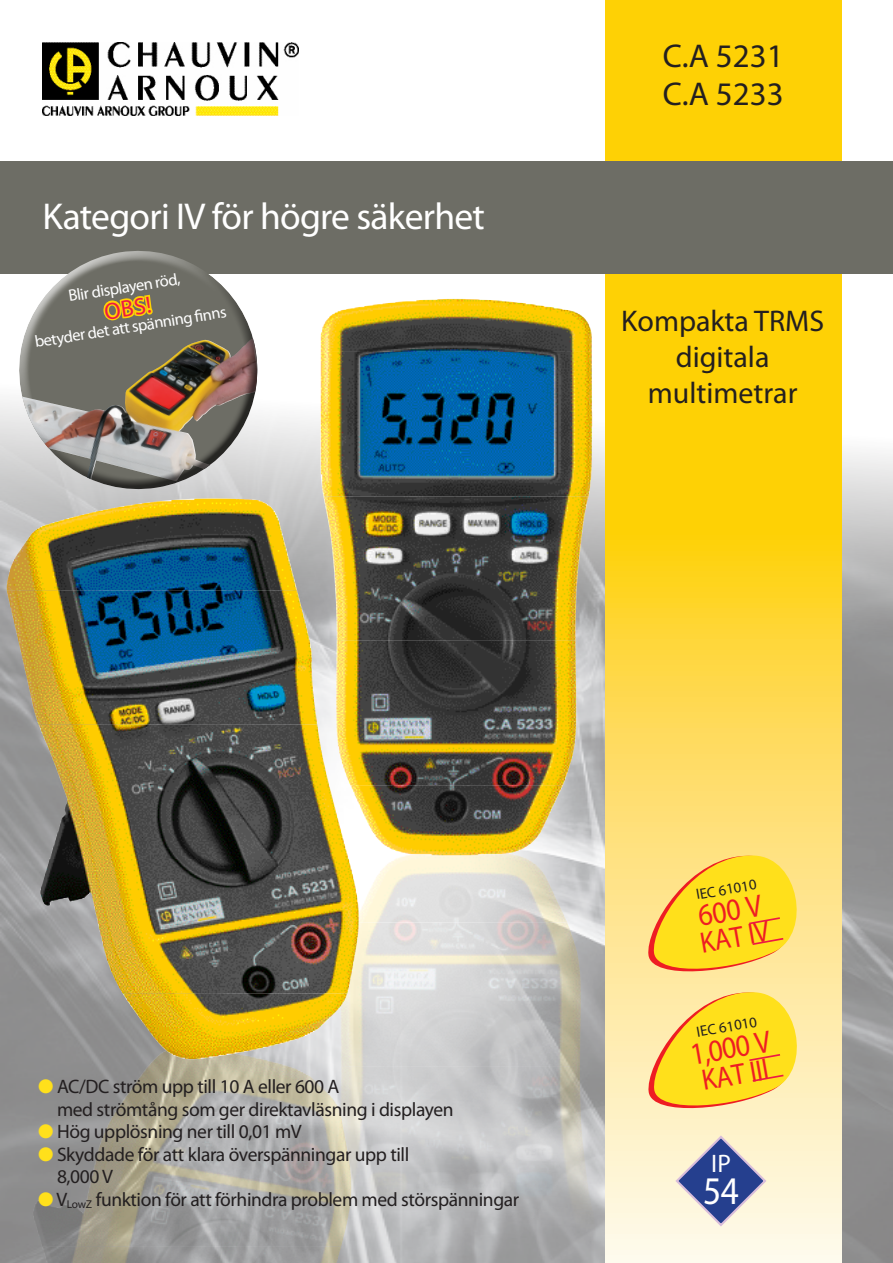
<style>
.page{position:relative;width:893px;height:1263px;background:#fff}
.page>*{position:absolute;margin:0;border:0;box-sizing:border-box;transform-origin:0 0}
.t1{font:39.3px "Myriad Pro";color:#fff;scale:.9 1}
.t2{font:37.5px "Myriad Pro";letter-spacing:-.02em;color:#fff}
.t3{font:33px "Myriad Pro";color:#231f20}
.t4{font:31.2px "Myriad Pro";color:#ee1d23;scale:.9 1}
.t5{font:30px/36px "Myriad Pro";color:#231f20;text-align:center}
.t6{font:29.7px "Myriad Pro";color:#ee1d23;scale:.9 1}
.t7{font:25.35px "Myriad Pro";color:#fff}
.t8{font:23.7px "Myriad Pro";color:#ed1845}
.t9{font:19.5px/22.5px "Myriad Pro";letter-spacing:-.02em;color:#231f20}
.t10{font:16.5px "Myriad Pro";color:#fff}
.t11{font:15px "Myriad Pro";color:#231f20}
.s1{color:#ffe01b}
</style>
<div class="page">
<img style="left:0;top:274px;width:893px;height:989px">
<svg style="left:606px;top:0;width:235px;height:1263px;background:#feda43"></svg>
<img style="left:43px;top:42px;width:255px;height:74px">
<div style="left:0;top:162px;width:893px;height:112px;background:#6d6d65"></div>
<svg style="left:645px;top:990px;width:167px;height:127px;background:#fedd58"></svg>
<svg style="left:645px;top:853px;width:167px;height:128px;background:#feda4a"></svg>
<img style="left:341px;top:1211px;width:256px;height:52px">
<img style="left:340px;top:1067px;width:253px;height:144px">
<img style="left:340px;top:922px;width:243px;height:145px">
<img style="left:354px;top:852px;width:213px;height:70px">
<img style="left:320px;top:299px;width:273px;height:197px">
<img style="left:323px;top:496px;width:266px;height:145px">
<img style="left:335px;top:641px;width:244px;height:144px">
<img style="left:350px;top:785px;width:213px;height:72px">
<img style="left:31px;top:1246px;width:310px;height:17px">
<img style="left:32px;top:1112px;width:322px;height:134px">
<img style="left:115px;top:1046px;width:225px;height:66px">
<img style="left:7px;top:498px;width:290px;height:92px">
<img style="left:7px;top:590px;width:310px;height:135px">
<img style="left:39px;top:725px;width:310px;height:134px">
<img style="left:40px;top:859px;width:322px;height:134px">
<img style="left:122px;top:993px;width:225px;height:67px">
<svg style="left:674px;top:1134px;width:94px;height:94px;background:#a2a7b9"></svg>
<svg style="left:0;top:251px;width:201px;height:199px"></svg>
<svg style="left:11px;top:270px;width:264px;height:238px;background:#9e968b"></svg>
<svg style="left:103px;top:293px;width:51px;height:28px"></svg>
<p class="t2" style="left:43px;top:193px;width:444px">Kategori IV för högre säkerhet</p>
<p class="t10" style="left:67px;top:286px;width:114px;rotate:-9deg">Blir displayen röd,</p>
<p class="t8" style="left:102px;top:297px;width:49px;rotate:-9deg">OBS!</p>
<p class="t10" style="left:33px;top:332px;width:195px;rotate:-9deg">betyder det att spänning fi nns</p>
<p class="t3" style="left:663px;top:36px;width:122px">C.A 5231</p>
<p class="t3" style="left:663px;top:73px;width:122px">C.A 5233</p>
<p class="t5" style="left:621px;top:303px;width:204px">Kompakta TRMS digitala multimetrar</p>
<p class="t9" style="left:57px;top:1075px;width:398px;text-indent:-19px"><span class="s1">●</span> AC/DC ström upp till 10 A eller 600 A<br>med strömtång som ger direktavläsning i displayen</p>
<p class="t9" style="left:38px;top:1120px;width:265px"><span class="s1">●</span> Hög upplösning ner till 0,01 mV</p>
<p class="t9" style="left:57px;top:1142px;width:354px;text-indent:-19px"><span class="s1">●</span> Skyddade för att klara överspänningar upp till<br>8,000 V</p>
<p class="t9" style="left:38px;top:1187px;width:482px"><span class="s1">●</span> V<sub>LowZ</sub> funktion för att förhindra problem med störspänningar</p>
<p class="t11" style="left:695px;top:885px;width:63px;rotate:-10deg">IEC 61010</p>
<p class="t4" style="left:695px;top:897px;width:73px;rotate:-10deg">600 V</p>
<p class="t6" style="left:697px;top:925px;width:79px;rotate:-10deg">KAT IV</p>
<p class="t11" style="left:695px;top:1023px;width:63px;rotate:-10deg">IEC 61010</p>
<p class="t4" style="left:687px;top:1036px;width:92px;rotate:-10deg">1,000 V</p>
<p class="t6" style="left:699px;top:1062px;width:76px;rotate:-10deg">KAT III</p>
<p class="t7" style="left:711px;top:1148px;width:21px">IP</p>
<p class="t1" style="left:703px;top:1167px;width:41px">54</p>
</div>
